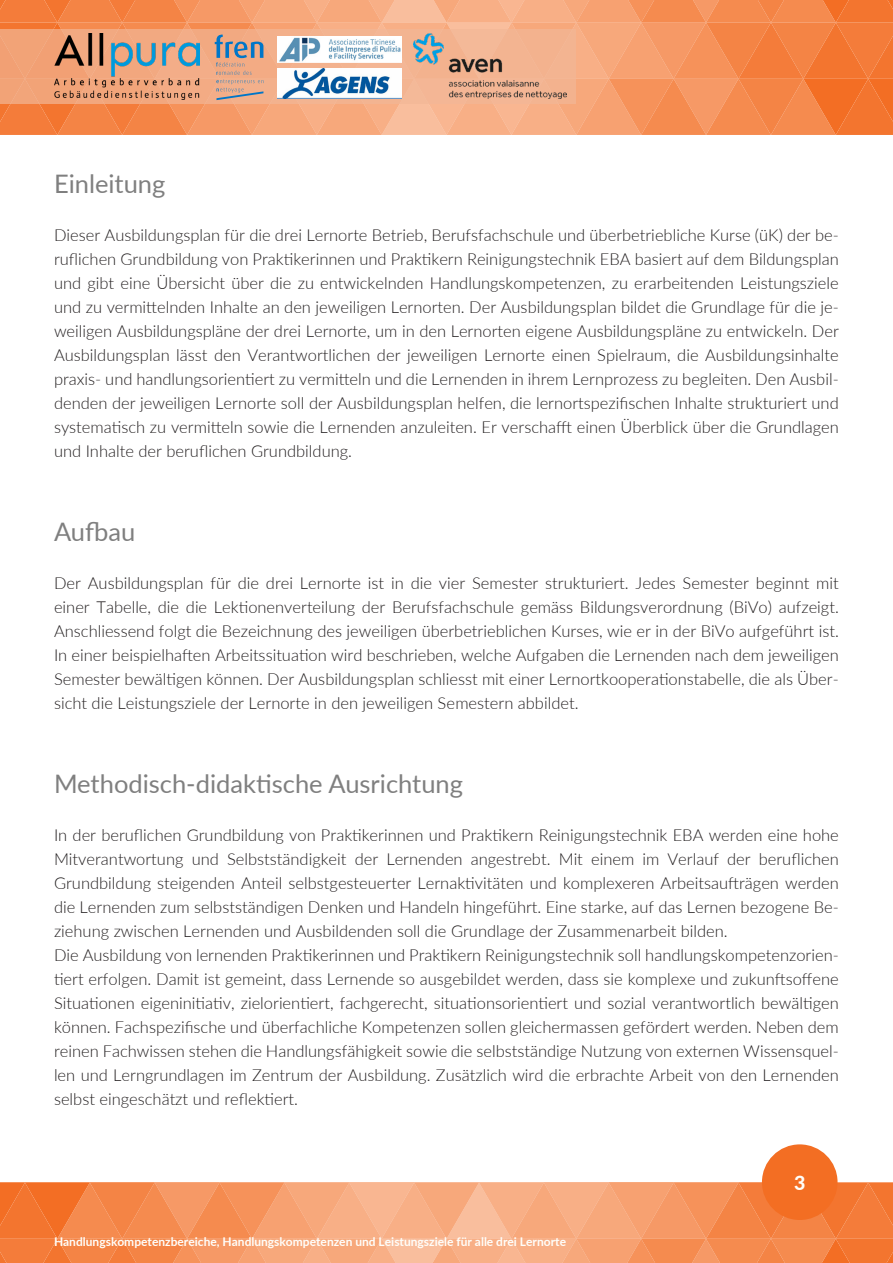
<style>
.page{position:relative;width:893px;height:1263px;background:#fff}
.page>*{position:absolute;margin:0;border:0;box-sizing:border-box;transform-origin:0 0}
.Zwischenüberschrift_1__Ebene{font:25.5px "Lato";color:#7f7f7f}
.t1{font:800 19.5px "Lato";color:#fffefa}
.Fließtextabsätze{font:300 16.5px/24px "Lato";color:#231f20;text-align:justify}
.t2{font:700 12px "Lato";color:#fffefa}
</style>
<div class="page">
<svg style="left:0;top:1182px;width:893px;height:81px;background:#f59763"></svg>
<div style="left:762px;top:1144px;width:75px;height:76px;background:#f36e23;border-radius:50%"></div>
<svg style="left:0;top:0;width:893px;height:135px;background:#f19969"></svg>
<img style="left:277px;top:36px;width:125px;height:27px">
<img style="left:277px;top:68px;width:125px;height:30px">
<img style="left:54px;top:34px;width:146px;height:65px">
<p class="Zwischenüberschrift_1__Ebene" style="left:54px;top:165px;width:113px">Einleitung</p>
<p class="Fließtextabsätze" style="left:54px;top:222px;width:786px">Dieser Ausbildungsplan für die drei Lernorte Betrieb, Berufsfachschule und überbetriebliche Kurse (üK) der be&shy;ruflichen Grundbildung von Praktikerinnen und Praktikern Reinigungstechnik EBA basiert auf dem Bildungsplan und gibt eine Übersicht über die zu entwickelnden Handlungskompetenzen, zu erarbeitenden Leistungsziele und zu vermittelnden Inhalte an den jeweiligen Lernorten. Der Ausbildungsplan bildet die Grundlage fü r die je&shy;weiligen Ausbildungspläne der drei Lernorte, um in den Lernorten eigene Ausbildungspläne zu entwickeln. Der Ausbildungsplan lässt den Verantwortlichen der jeweiligen Lernorte einen Spielraum, die Ausbildungsinhalte praxis- und handlungsorientiert zu vermitteln und die Lernenden in ihrem Lernprozess zu begleiten. Den Ausbil&shy;denden der jeweiligen Lernorte soll der Ausbildungsplan helfen, die lernortspezifischen Inhalte strukturiert und systematisch zu vermitteln sowie die Lernenden anzuleiten. Er verschafft einen Überblick ü ber die Grundlagen und Inhalte der beruflichen Grundbildung.</p>
<p class="Zwischenüberschrift_1__Ebene" style="left:54px;top:513px;width:83px">Aufbau</p>
<p class="Fließtextabsätze" style="left:54px;top:570px;width:786px">Der Ausbildungsplan fü r die drei Lernorte ist in die vier Semester strukturiert. Jedes Semester beginnt mit einer Tabelle, die die Lektionenverteilung der Berufsfachschule gemäss Bildungsverordnung (BiVo) aufzeigt.<br>Anschliessend folgt die Bezeichnung des jeweiligen ü berbetrieblichen Kurses, wie er in der BiVo aufgefü hrt ist.</p>
<p class="Fließtextabsätze" style="left:54px;top:642px;width:786px">In einer beispielhaften Arbeitssituation wird beschrieben, welche Aufgaben die Lernenden nach dem jeweiligen Semester bewältigen können. Der Ausbildungsplan schliesst mit einer Lernortkooperationstabelle, die als Über&shy;sicht die Leistungsziele der Lernorte in den jeweiligen Semestern abbildet.</p>
<p class="Zwischenüberschrift_1__Ebene" style="left:54px;top:765px;width:411px">Methodisch-didaktische Ausrichtung</p>
<p class="Fließtextabsätze" style="left:54px;top:822px;width:786px">In der beruflichen Grundbildung von Praktikerinnen und Praktikern Reinigungstechnik EBA werden eine hohe Mitverantwortung und Selbstständigkeit der Lernenden angestrebt. Mit einem im Verlauf der beruflichen Grundbildung steigenden Anteil selbstgesteuerter Lernaktivitäten und komplexeren Arbeitsaufträgen werden die Lernenden zum selbstständigen Denken und Handeln hingeführt. Eine starke, auf das Lernen bezogene Be&shy;ziehung zwischen Lernenden und Ausbildenden soll die Grundlage der Zusammenarbeit bilden.</p>
<p class="Fließtextabsätze" style="left:54px;top:942px;width:786px">Die Ausbildung von lernenden Praktikerinnen und Praktikern Reinigungstechnik soll handlungskompetenzorien&shy;tiert erfolgen. Damit ist gemeint, dass Lernende so ausgebildet werden, dass sie komplexe und zukunftsoffene Situationen eigeninitiativ, zielorientiert, fachgerecht, situationsorientiert und sozial verantwortlich bewältigen können. Fachspezifische und überfachliche Kompetenzen sollen gleichermassen gefördert werden. Neben dem reinen Fachwissen stehen die Handlungsfähigkeit sowie die selbstständige Nutzung von externen Wissensquel&shy;len und Lerngrundlagen im Zentrum der Ausbildung. Zusätzlich wird die erbrachte Arbeit von den Lernenden selbst eingeschätzt und reflektiert.</p>
<p class="t2" style="left:54px;top:1233px;width:514px">Handlungskompetenzbereiche, Handlungskompetenzen und Leistungsziele für alle drei Lernorte</p>
<p class="t1" style="left:794px;top:1168px;width:13px">3</p>
</div>
